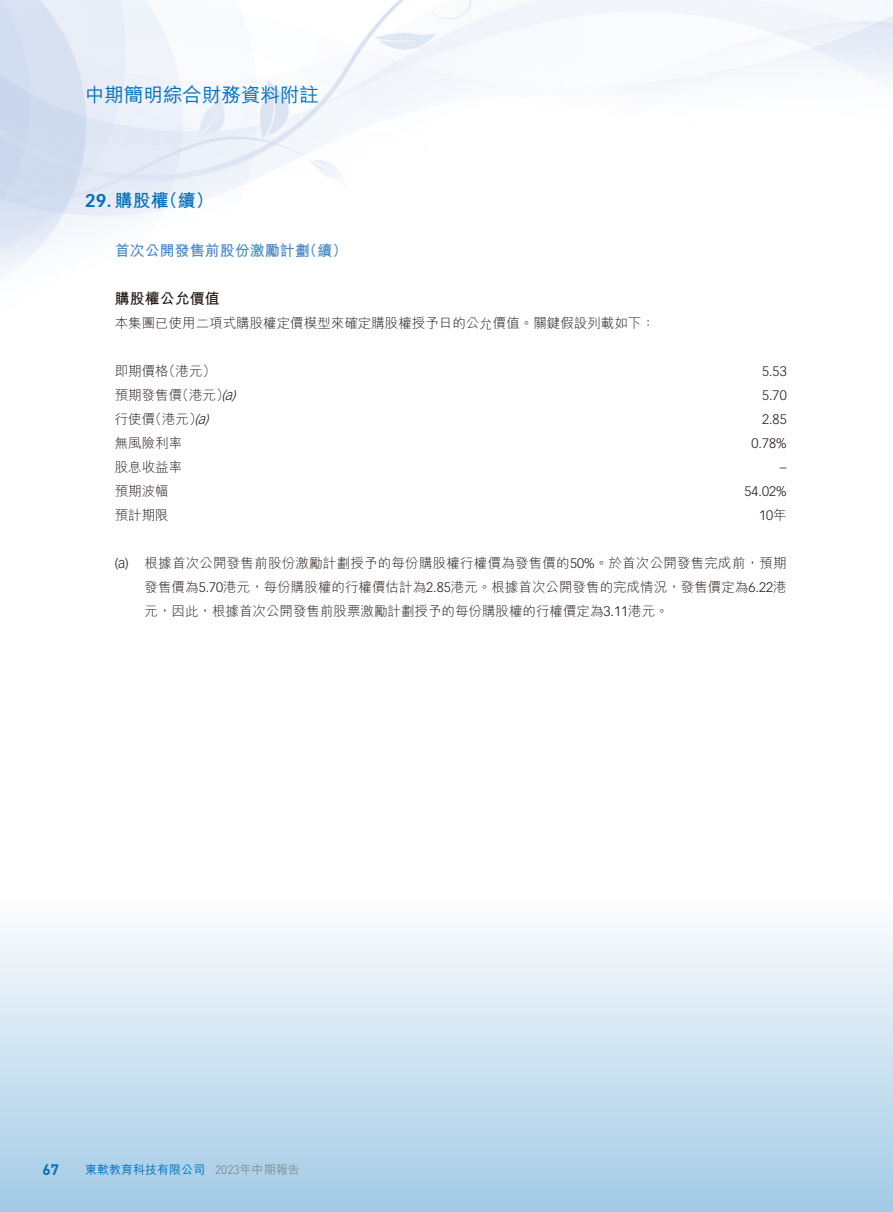
<style>
.page{position:relative;width:893px;height:1212px;background:#fff}
.page>*{position:absolute;margin:0;border:0;box-sizing:border-box;transform-origin:0 0}
.t1{font:500 19.5px "M Hei HK";color:#0070bb}
.t2{font:700 18px "Vectora LT Std";color:#0070bb}
.t3{font:700 18px "M Hei HK";color:#0070bb}
.t4{font:700 15px "M Hei HK";color:#4888c8}
.t5{font:700 15px "M Hei HK";color:#231916}
.t6{font:700 15px "DIN Pro";color:#0070bb}
.t7{font:300 13.5px/24px "M Hei HK";color:#231916}
.t8{font:300 13.5px "Vectora LT Std";color:#231916}
.t9{font:italic 300 13.5px "Vectora LT Std";color:#231916}
.t10{font:500 12px "M Hei HK";color:#0070bb}
.t11{font:300 12px "M Hei HK";color:#727272}
.s1{font-family:"M Hei HK"}
.s2{font-family:"Vectora LT Std";font-style:italic}
.s3{font-family:"Vectora LT Std"}
.s4{font-family:"DIN Pro"}
</style>
<div class="page">
<div style="left:0;top:866px;width:893px;height:346px;background:linear-gradient(to bottom,#fff,#a3cbe6)"></div>
<img style="left:0;top:0;width:893px;height:274px">
<h1 class="t1" style="left:85px;top:81px;width:235px">中期簡明綜合財務資料附註</h1>
<h2 class="t3" style="left:160px;top:188px;width:55px">（續(</h2>
<h2 class="t2" style="left:85px;top:190px;width:85px">29. <span class="s1">購股權</span></h2>
<p class="t4" style="left:115px;top:239px;width:196px">首次公開發售前股份激勵計劃</p>
<p class="t5" style="left:115px;top:287px;width:106px">購股權公允價值</p>
<p class="t7" style="left:115px;top:311px;width:541px">本集團已使用二項式購股權定價模型來確定購股權授予日的公允價值。關鍵假設列載如下：</p>
<p class="t4" style="left:302px;top:239px;width:46px">（續(</p>
<p class="t7" style="left:162px;top:359px;width:55px">（港元(</p>
<p class="t7" style="left:115px;top:359px;width:55px">即期價格</p>
<p class="t8" style="left:762px;top:363px;width:26px">5.53</p>
<p class="t7" style="left:176px;top:383px;width:55px">（港元）<span class="s2">(</span></p>
<p class="t7" style="left:115px;top:383px;width:69px">預期發售價</p>
<p class="t9" style="left:225px;top:387px;width:16px">(a</p>
<p class="t8" style="left:762px;top:387px;width:26px">5.70</p>
<p class="t7" style="left:149px;top:407px;width:55px">（港元）<span class="s2">(</span></p>
<p class="t7" style="left:115px;top:407px;width:42px">行使價</p>
<p class="t9" style="left:198px;top:411px;width:16px">(a</p>
<p class="t8" style="left:762px;top:411px;width:26px">2.85</p>
<p class="t7" style="left:115px;top:431px;width:69px">無風險利率</p>
<p class="t8" style="left:752px;top:435px;width:37px">0.78%</p>
<p class="t7" style="left:115px;top:455px;width:69px">股息收益率</p>
<p class="t8" style="left:780px;top:459px;width:8px">–</p>
<p class="t7" style="left:115px;top:479px;width:55px">預期波幅</p>
<p class="t8" style="left:745px;top:483px;width:44px">54.02%</p>
<p class="t7" style="left:115px;top:503px;width:55px">預計期限</p>
<p class="t7" style="left:145px;top:551px;width:644px">根據首次公開發售前股份激勵計劃授予的每份購股權行權價為發售價的<span class="s3">50%</span>。於首次公開發售完成前，預期</p>
<p class="t8" style="left:759px;top:507px;width:29px">10<span class="s1">年</span></p>
<p class="t8" style="left:115px;top:555px;width:16px">a( )</p>
<p class="t7" style="left:145px;top:575px;width:644px">發售價為<span class="s3">5.70</span>港元，每份購股權的行權價估計為<span class="s3">2.85</span>港元。根據首次公開發售的完成情況，發售價定為<span class="s3">6.22</span>港元，因此，根據首次公開發售前股票激勵計劃授予的每份購股權的行權價定為<span class="s3">3.11</span>港元。</p>
<p class="t6" style="left:43px;top:1159px;width:18px">67</p>
<p class="t10" style="left:85px;top:1161px;width:121px">東軟教育科技有限公司</p>
<p class="t11" style="left:215px;top:1161px;width:86px"><span class="s4">2023</span>年中期報告</p>
</div>
